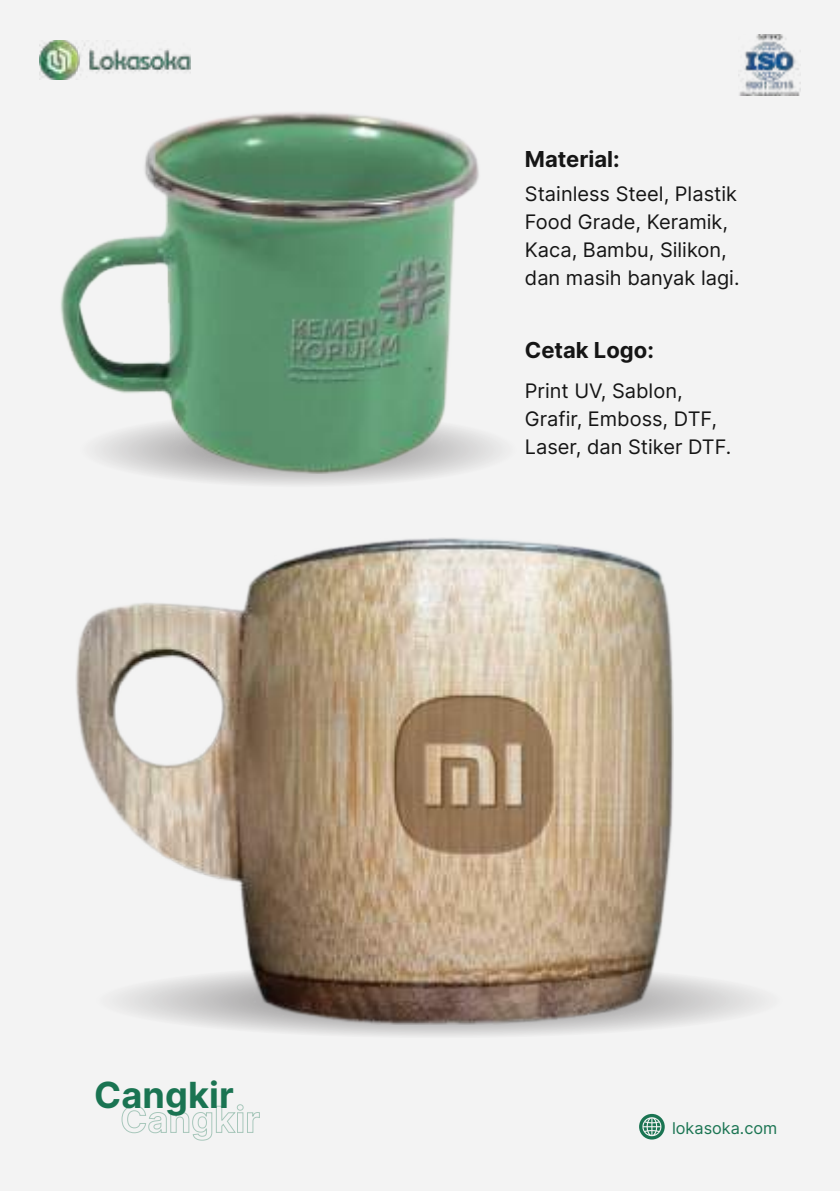
<style>
.page{position:relative;width:840px;height:1191px;background:#fff}
.page>*{position:absolute;margin:0;border:0;box-sizing:border-box;transform-origin:0 0}
.t1{font:700 36px "Inter";letter-spacing:.005em;color:#1a7452}
.t2{font:700 22px "Inter";color:#151515}
.t3{font:20px/28px "Inter";color:#151515}
.t4{font:16.2px "Inter";color:#1a7452}
</style>
<div class="page">
<div style="left:0;top:0;width:839px;height:1191px;background:#f3f3f3"></div>
<img style="left:40px;top:41px;width:150px;height:38px">
<img style="left:738px;top:34px;width:61px;height:61px">
<svg style="left:68px;top:403px;width:459px;height:93px"></svg>
<svg style="left:77px;top:953px;width:722px;height:93px"></svg>
<svg style="left:121px;top:1104px;width:139px;height:36px"></svg>
<svg style="left:639px;top:1113px;width:25px;height:26px"></svg>
<img style="left:76px;top:538px;width:597px;height:486px">
<img style="left:61px;top:112px;width:419px;height:361px">
<h1 class="t1" style="left:94px;top:1068px;width:141px">Cangkir</h1>
<p class="t2" style="left:524px;top:143px;width:96px">Material:</p>
<p class="t3" style="left:524px;top:179px;width:216px">Stainless Steel, Plastik<br>Food Grade, Keramik,<br>Kaca, Bambu, Silikon, dan masih banyak lagi.</p>
<p class="t2" style="left:524px;top:334px;width:130px">Cetak Logo:</p>
<p class="t3" style="left:524px;top:376px;width:208px">Print UV, Sablon,<br>Grafir, Emboss, DTF,<br>Laser, dan Stiker DTF.</p>
<p class="t4" style="left:671px;top:1116px;width:107px">lokasoka.com</p>
</div>
